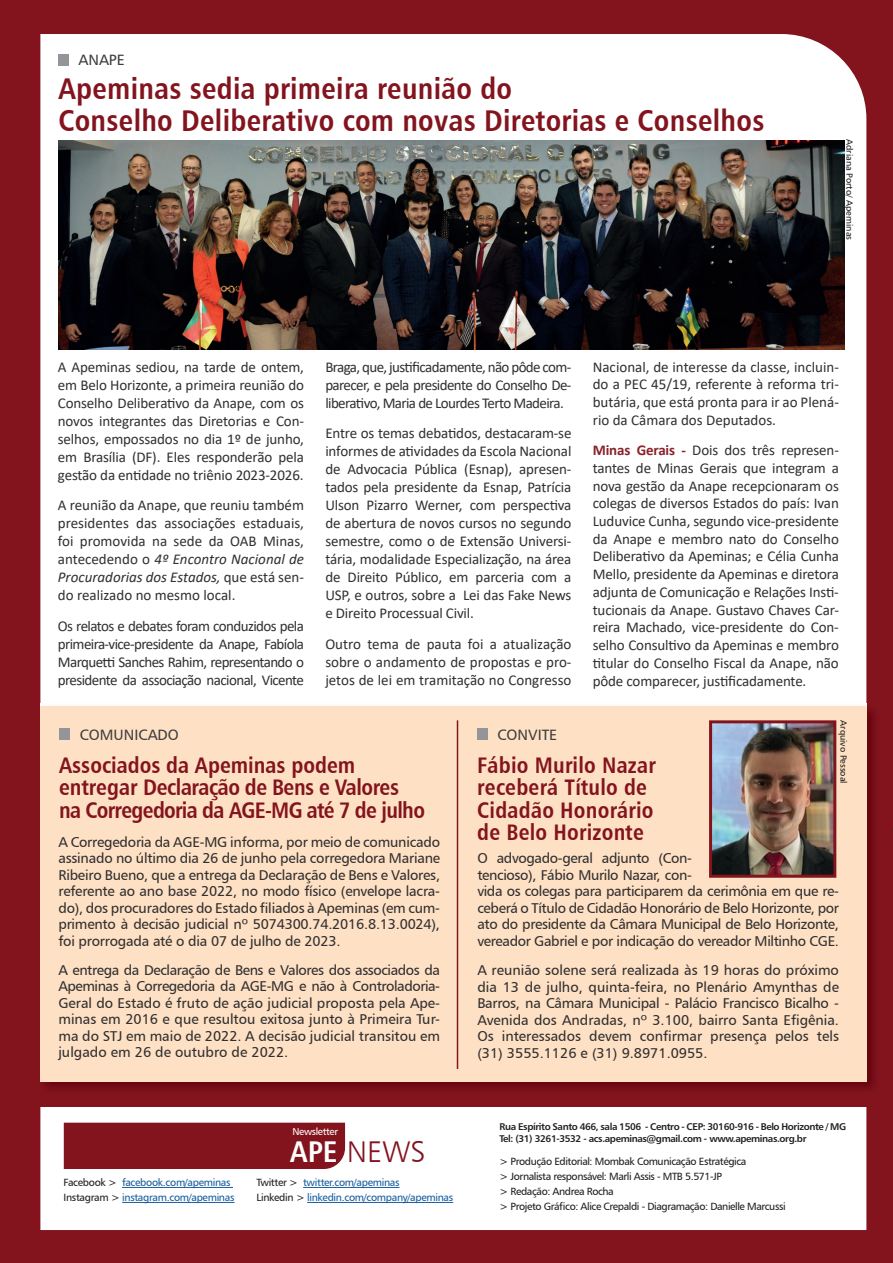
<style>
.page{position:relative;width:893px;height:1263px;background:#83141e}
.page>*{position:absolute;margin:0;border:0;box-sizing:border-box;transform-origin:0 0}
.t1{font:30px/31.5px "Humanist 777 BT Bold Condensed B";letter-spacing:.01em;color:#83141e}
.t2{font:30px "Humanist 777 BT Bold Condensed B";color:#fff}
.t3{font:22.5px/22.5px "Humanist 777 BT Bold Condensed B";letter-spacing:-.02em;color:#83141e}
.t4{font:22.5px/22.5px "Humanist 777 BT Bold Condensed B";color:#83141e}
.t5{font:15px/18px "Calibri";letter-spacing:-.01em;color:#312f30;text-align:justify}
.t6{font:15px "Humanist 777 BT Roman B";color:#3e3e3f}
.t7{font:14.25px/16.5px "Humanist 777 BT Roman B";letter-spacing:-.025em;color:#312f30;text-align:justify}
.t8{font:10.5px/15px "Humanist 777 BT Roman B";letter-spacing:-.04em;color:#231f20}
.t9{font:10.5px/15px "Humanist 777 BT Roman B";letter-spacing:-.03em;color:#175d9e}
.t10{font:10.05px "Humanist 777 BT Roman B";letter-spacing:-.03em;color:#fff}
.t11{font:9.75px/12px "Humanist 777 BT Bold B";letter-spacing:-.04em;color:#231f20}
.t12{font:9px "Humanist 777 BT Roman B";color:#231f20}
.s1{font-style:italic}
.s2{font-weight:700;color:#89222b}
.s3{font-family:"Humanist 777 BT Light B";color:#83141e}
.s4{color:#231f20}
</style>
<div class="page">
<div style="left:40px;top:34px;width:826px;height:1196px;background:#fff"></div>
<div style="left:30px;top:1081px;width:846px;height:26px;background:#83141e"></div>
<svg style="left:64px;top:1123px;width:281px;height:46px"></svg>
<hr style="left:122px;top:1187px;width:111px;height:1px;background:#175d9e">
<hr style="left:122px;top:1202px;width:112px;height:1px;background:#175d9e">
<hr style="left:303px;top:1187px;width:96px;height:1px;background:#175d9e">
<hr style="left:307px;top:1202px;width:146px;height:1px;background:#175d9e">
<div style="left:58px;top:54px;width:11px;height:11px;background:#939598"></div>
<img style="left:58px;top:141px;width:786px;height:209px">
<img style="left:866px;top:703px;width:9px;height:378px">
<img style="left:40px;top:1081px;width:834px;height:8px">
<div style="left:40px;top:706px;width:826px;height:375px;background:#fee1c4"></div>
<img style="left:713px;top:724px;width:119px;height:150px">
<div style="left:709px;top:720px;width:127px;height:158px;border:3px solid #83141e"></div>
<div style="left:477px;top:729px;width:11px;height:11px;background:#939598"></div>
<div style="left:60px;top:729px;width:10px;height:11px;background:#939598"></div>
<hr style="left:457px;top:720px;width:1px;height:349px;background:#83141e">
<p class="t6" style="left:79px;top:50px;width:48px">ANAPE</p>
<h1 class="t1" style="left:58px;top:72px;width:707px">Apeminas sedia primeira reunião do<br>Conselho Deliberativo com novas Diretorias e Conselhos</h1>
<p class="t12" style="left:855px;top:139px;width:102px;rotate:90deg">Adriana Porto/ Apeminas</p>
<p class="t5" style="left:58px;top:357px;width:248px">A Apeminas sediou, na tarde de ontem, em Belo Horizonte, a primeira reunião do Conselho Deliberativo da Anape, com os novos integrantes das Diretorias e Con&shy;selhos, empossados no dia 1º de junho, em Brasília (DF). Eles responderão pela gestão da entidade no triênio 2023-2026.</p>
<p class="t5" style="left:58px;top:496px;width:248px">A reunião da Anape, que reuniu também presidentes das associações estaduais, foi promovida na sede da OAB Minas, antecedendo o <span class="s1">4º Encontro Nacional de Procuradorias dos Estados,</span> que está sen&shy;do realizado no mesmo local.</p>
<p class="t5" style="left:58px;top:617px;width:248px">Os relatos e debates foram conduzidos pela primeira-vice-presidente da Anape, Fabíola Marquetti Sanches Rahim, representando o presidente da associação nacional, Vicente</p>
<p class="t5" style="left:325px;top:357px;width:248px">Braga, que, justificadamente, não pôde com&shy;parecer, e pela presidente do Conselho De&shy;liberativo, Maria de Lourdes Terto Madeira.</p>
<p class="t5" style="left:325px;top:424px;width:248px">Entre os temas debatidos, destacaram-se informes de atividades da Escola Nacional de Advocacia Pública (Esnap), apresen&shy;tados pela presidente da Esnap, Patrícia Ulson Pizarro Werner, com perspectiva de abertura de novos cursos no segundo semestre, como o de Extensão Universi&shy;tária, modalidade Especialização, na área de Direito Público, em parceria com a USP, e outros, sobre a Lei das Fake News e Direito Processual Civil.</p>
<p class="t5" style="left:325px;top:635px;width:248px">Outro tema de pauta foi a atualização sobre o andamento de propostas e pro&shy;jetos de lei em tramitação no Congresso</p>
<p class="t5" style="left:593px;top:357px;width:248px">Nacional, de interesse da classe, incluin&shy;do a PEC 45/19, referente à reforma tri&shy;butária, que está pronta para ir ao Plená&shy;rio da Câmara dos Deputados.</p>
<p class="t5" style="left:593px;top:441px;width:248px"><span class="s2">Minas Gerais -</span> Dois dos três represen&shy;tantes de Minas Gerais que integram a nova gestão da Anape recepcionaram os colegas de diversos Estados do país: Ivan Luduvice Cunha, segundo vice-presidente da Anape e membro nato do Conselho Deliberativo da Apeminas; e Célia Cunha Mello, presidente da Apeminas e diretora adjunta de Comunicação e Relações Insti&shy;tucionais da Anape. Gustavo Chaves Car&shy;reira Machado, vice-presidente do Con&shy;selho Consultivo da Apeminas e membro titular do Conselho Fiscal da Anape, não pôde comparecer, justificadamente.</p>
<p class="t6" style="left:80px;top:725px;width:101px">COMUNICADO</p>
<p class="t6" style="left:497px;top:725px;width:61px">CONVITE</p>
<p class="t12" style="left:849px;top:720px;width:65px;rotate:90deg">Arquivo Pessoal</p>
<h2 class="t3" style="left:59px;top:753px;width:367px">Associados da Apeminas podem entregar Declaração de Bens e Valores na Corregedoria da AGE-MG até 7 de julho</h2>
<h2 class="t4" style="left:477px;top:753px;width:180px">Fábio Murilo Nazar receberá Título de<br>Cidadão Honorário de Belo Horizonte</h2>
<p class="t7" style="left:58px;top:833px;width:383px">A Corregedoria da AGE-MG informa, por meio de comunicado assinado no último dia 26 de junho pela corregedora Mariane Ribeiro Bueno, que a entrega da Declaração de Bens e Valores, referente ao ano base 2022, no modo físico (envelope lacra&shy;do), dos procuradores do Estado filiados à Apeminas (em cum&shy;primento à decisão judicial nº 5074300.74.2016.8.13.0024), foi prorrogada até o dia 07 de julho de 2023.</p>
<p class="t7" style="left:58px;top:961px;width:383px">A entrega da Declaração de Bens e Valores dos associados da Apeminas à Corregedoria da AGE-MG e não à Controladoria-Geral do Estado é fruto de ação judicial proposta pela Ape&shy;minas em 2016 e que resultou exitosa junto à Primeira Tur&shy;ma do STJ em maio de 2022. A decisão judicial transitou em julgado em 26 de outubro de 2022.</p>
<p class="t7" style="left:477px;top:850px;width:363px;text-align:left">O advogado-geral adjunto (Con-<br>tencioso), Fábio Murilo Nazar, con-<br>vida os colegas para participarem da cerimônia em que re&shy;ceberá o Título de Cidadão Honorário de Belo Horizonte, por ato do presidente da Câmara Municipal de Belo Horizonte, vereador Gabriel e por indicação do vereador Miltinho CGE.</p>
<p class="t7" style="left:477px;top:962px;width:363px">A reunião solene será realizada às 19 horas do próximo dia 13 de julho, quinta-feira, no Plenário Amynthas de Barros, na Câmara Municipal - Palácio Francisco Bicalho - Avenida dos Andradas, nº 3.100, bairro Santa Efigênia.<br>Os interessados devem confirmar presença pelos tels (31) 3555.1126 e (31) 9.8971.0955.</p>
<p class="t10" style="left:292px;top:1125px;width:47px">Newsletter</p>
<h1 class="t2" style="left:290px;top:1133px;width:151px">APE <span class="s3">NEWS</span>S</h1>
<p class="t9" style="left:64px;top:1175px;width:172px"><span class="s4">Facebook &gt;</span> facebook.com/apeminas<br><span class="s4">Instagram &gt;</span> instagram.com/apeminas</p>
<p class="t9" style="left:256px;top:1175px;width:198px"><span class="s4">Twitter &gt;</span> twitter.com/apeminas<br><span class="s4">Linkedin &gt;</span> linkedin.com/company/apeminas</p>
<p class="t11" style="left:500px;top:1121px;width:348px">Rua Espírito Santo 466, sala 1506 - Centro - CEP: 30160-916 - Belo Horizonte / MG<br>Tel: (31) 3261-3532 - acs.apeminas@gmail.com - www.apeminas.org.br</p>
<p class="t8" style="left:500px;top:1154px;width:287px">&gt; Produção Editorial: Mombak Comunicação Estratégica<br>&gt; Jornalista responsável: Marli Assis - MTB 5.571-JP<br>&gt; Redação: Andrea Rocha<br>&gt; Projeto Gráfico: Alice Crepaldi - Diagramação: Danielle Marcussi</p>
</div>
